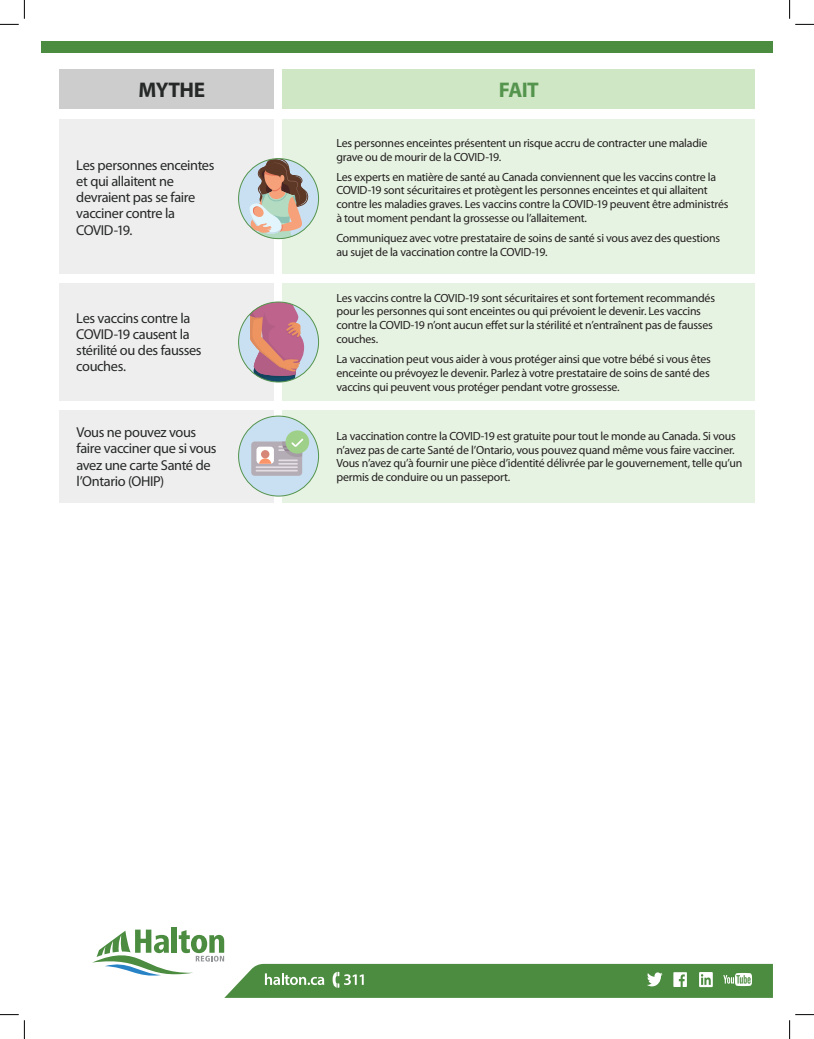
<style>
.page{position:relative;width:814px;height:1039px;background:#fff}
.page>*{position:absolute;margin:0;border:0;box-sizing:border-box;transform-origin:0 0}
.body{font:700 21.25px "Myriad Pro";letter-spacing:-.025em;color:#262727}
.body-2{font:700 21.25px "Myriad Pro";color:#54944d}
.body-3{font:14.38px/16.2px "Myriad Pro";letter-spacing:-.03em;color:#262727}
.body-4{font:11.88px/13.8px "Myriad Pro";letter-spacing:-.02em;color:#231f20}
</style>
<div class="page">
<div style="left:172px;top:928px;width:5px;height:25px;background:#4c8c40"></div>
<svg style="left:92px;top:929px;width:681px;height:69px"></svg>
<div style="left:41px;top:41px;width:732px;height:11px;background:#4c8c40"></div>
<div style="left:59px;top:120px;width:215px;height:154px;background:#eee"></div>
<div style="left:283px;top:120px;width:472px;height:154px;background:#e7f3e2"></div>
<div style="left:239px;top:159px;width:79px;height:80px;background:#c9e0f2;border-radius:50%"></div>
<svg style="left:248px;top:159px;width:60px;height:80px"></svg>
<div style="left:238px;top:158px;width:81px;height:81px;border:1px solid #54944d;border-radius:50%"></div>
<div style="left:283px;top:69px;width:472px;height:40px;background:#cfe7c4"></div>
<div style="left:59px;top:69px;width:215px;height:40px;background:#cdcdcd"></div>
<div style="left:59px;top:283px;width:215px;height:118px;background:#eee"></div>
<div style="left:283px;top:283px;width:472px;height:118px;background:#e7f3e2"></div>
<div style="left:239px;top:302px;width:79px;height:80px;background:#c9e0f2;border-radius:50%"></div>
<svg style="left:249px;top:303px;width:57px;height:79px"></svg>
<div style="left:238px;top:301px;width:81px;height:81px;border:1px solid #54944d;border-radius:50%"></div>
<div style="left:59px;top:410px;width:215px;height:92px;background:#eee"></div>
<div style="left:283px;top:410px;width:472px;height:92px;background:#e7f3e2"></div>
<div style="left:239px;top:416px;width:79px;height:80px;background:#c9e0f2;border-radius:50%"></div>
<div style="left:238px;top:415px;width:81px;height:81px;border:1px solid #54944d;border-radius:50%"></div>
<div style="left:251px;top:441px;width:51px;height:35px;background:#b5adb5;border-radius:3px"></div>
<div style="left:256px;top:447px;width:18px;height:17px;background:#fff;border-radius:3px"></div>
<hr style="left:278px;top:463px;width:20px;height:2px;background:#e3dee3">
<hr style="left:256px;top:466px;width:42px;height:2px;background:#e3dee3">
<hr style="left:256px;top:470px;width:42px;height:1px;background:#e3dee3">
<hr style="left:278px;top:459px;width:20px;height:2px;background:#e3dee3">
<div style="left:261px;top:450px;width:8px;height:8px;background:#d68778;border-radius:50%"></div>
<svg style="left:259px;top:458px;width:12px;height:6px"></svg>
<div style="left:285px;top:430px;width:24px;height:24px;background:#9fd08a;border-radius:50%"></div>
<svg style="left:278px;top:439px;width:25px;height:18px"></svg>
<svg style="left:0;top:0;width:25px;height:25px"></svg>
<svg style="left:0;top:1014px;width:25px;height:25px"></svg>
<svg style="left:789px;top:0;width:25px;height:25px"></svg>
<svg style="left:789px;top:1014px;width:25px;height:25px"></svg>
<p class="body" style="left:138px;top:76px;width:68px">MYTHE</p>
<p class="body-2" style="left:499px;top:76px;width:42px">FAIT</p>
<p class="body-3" style="left:76px;top:157px;width:140px">Les personnes enceintes et qui allaitent ne devraient pas se faire vacciner contre la<br>COVID-19.</p>
<p class="body-3" style="left:76px;top:309px;width:127px">Les vaccins contre la<br>COVID-19 causent la stérilité ou des fausses couches.</p>
<p class="body-3" style="left:77px;top:424px;width:142px">Vous ne pouvez vous faire vacciner que si vous avez une carte Santé de l’Ontario (OHIP)</p>
<p class="body-4" style="left:336px;top:136px;width:372px">Les personnes enceintes présentent un risque accru de contracter une maladie grave ou de mourir de la COVID-19.</p>
<p class="body-4" style="left:336px;top:170px;width:394px">Les experts en matière de santé au Canada conviennent que les vaccins contre la COVID-19 sont sécuritaires et protègent les personnes enceintes et qui allaitent contre les maladies graves. Les vaccins contre la COVID-19 peuvent être administrés à tout moment pendant la grossesse ou l’allaitement.</p>
<p class="body-4" style="left:336px;top:231px;width:385px">Communiquez avec votre prestataire de soins de santé si vous avez des questions au sujet de la vaccination contre la COVID-19.</p>
<p class="body-4" style="left:336px;top:291px;width:380px">Les vaccins contre la COVID-19 sont sécuritaires et sont fortement recommandés pour les personnes qui sont enceintes ou qui prévoient le devenir. Les vaccins contre la COVID-19 n’ont aucun effet sur la stérilité et n’entraînent pas de fausses couches.</p>
<p class="body-4" style="left:336px;top:352px;width:376px;text-align:justify">La vaccination peut vous aider à vous protéger ainsi que votre bébé si vous êtes enceinte ou prévoyez le devenir. Parlez à votre prestataire de soins de santé des vaccins qui peuvent vous protéger pendant votre grossesse.</p>
<p class="body-4" style="left:336px;top:429px;width:407px">La vaccination contre la COVID-19 est gratuite pour tout le monde au Canada. Si vous n’avez pas de carte Santé de l’Ontario, vous pouvez quand même vous faire vacciner.<br>Vous n’avez qu’à fournir une pièce d’identité délivrée par le gouvernement, telle qu’un permis de conduire ou un passeport.</p>
</div>
